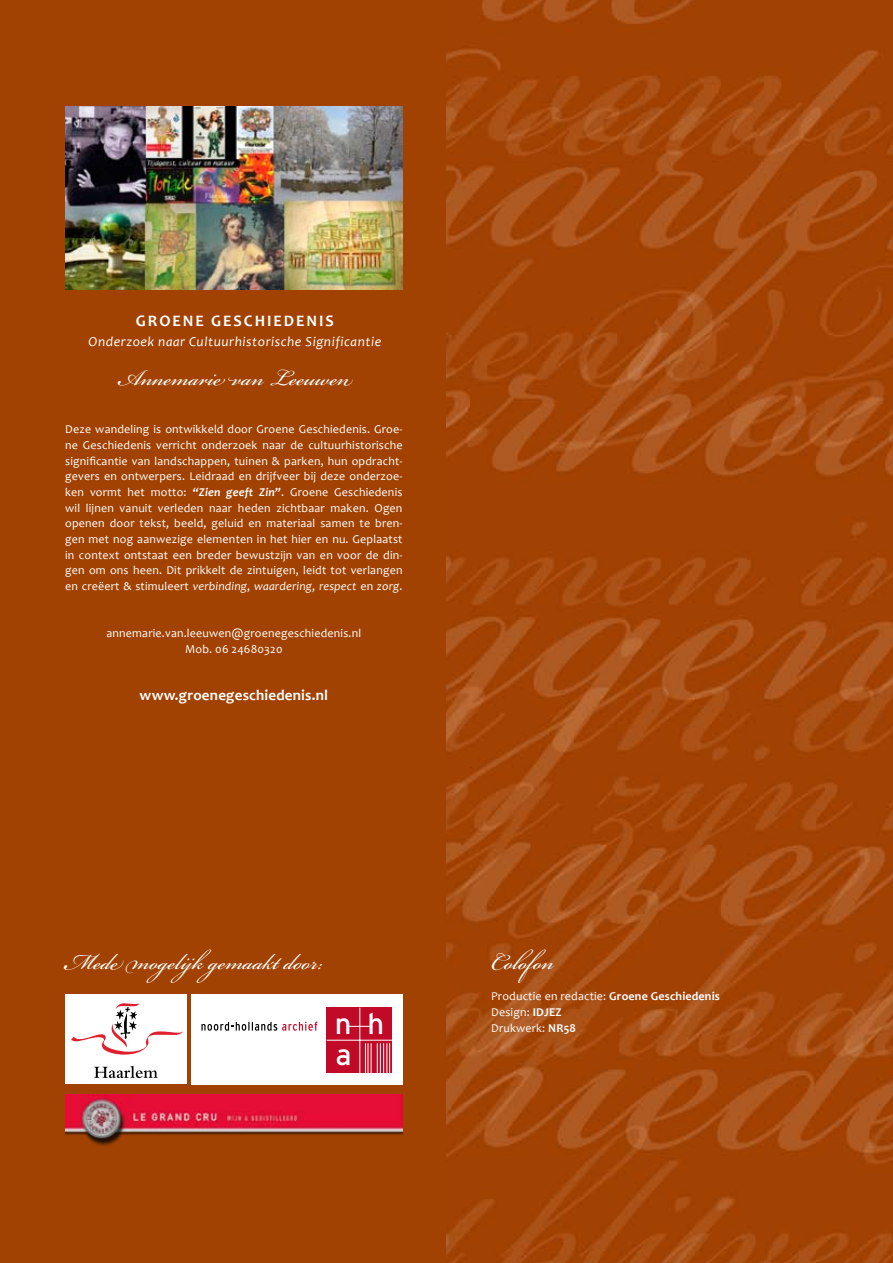
<style>
.page{position:relative;width:893px;height:1263px;background:#fff}
.page>*{position:absolute;margin:0;border:0;box-sizing:border-box;transform-origin:0 0}
.t1{font:34.35px "Bickham Script Pro";color:#fff}
.t2{font:29.4px/30.8px "Interstate";color:#fff}
.t3{font:700 16.05px "Candara";letter-spacing:.12em;color:#fff}
.t4{font:700 15px "Candara";letter-spacing:.015em;color:#fff}
.t5{font:italic 13.8px "Candara";letter-spacing:.04em;color:#fff}
.t6{font:12px/15.6px "Candara";letter-spacing:.015em;color:#fff;text-align:justify}
.s1{font-weight:700;font-style:italic}
.s2{font-style:italic}
.s3{font-weight:700}
</style>
<div class="page">
<div style="left:0;top:0;width:446px;height:1263px;background:#a14202"></div>
<img style="left:446px;top:0;width:447px;height:1263px">
<div style="left:65px;top:994px;width:122px;height:90px;background:#fff"></div>
<img style="left:65px;top:106px;width:338px;height:183px">
<img style="left:65px;top:1095px;width:338px;height:51px">
<div style="left:191px;top:994px;width:212px;height:90px;background:#fff"></div>
<div style="left:327px;top:1008px;width:65px;height:65px;background:#c10a27"></div>
<hr style="left:327px;top:1040px;width:65px;height:1px;background:#fff">
<svg style="left:349px;top:1026px;width:21px;height:1px"></svg>
<hr style="left:359px;top:1008px;width:1px;height:66px;background:#fff">
<hr style="left:365px;top:1043px;width:1px;height:30px;background:#fff">
<hr style="left:368px;top:1043px;width:1px;height:30px;background:#fff">
<hr style="left:371px;top:1043px;width:1px;height:30px;background:#fff">
<hr style="left:377px;top:1043px;width:1px;height:30px;background:#fff">
<hr style="left:380px;top:1043px;width:1px;height:30px;background:#fff">
<hr style="left:383px;top:1043px;width:1px;height:30px;background:#fff">
<hr style="left:386px;top:1043px;width:1px;height:30px;background:#fff">
<hr style="left:389px;top:1043px;width:1px;height:30px;background:#fff">
<svg style="left:201px;top:1021px;width:117px;height:10px"></svg>
<svg style="left:71px;top:1003px;width:112px;height:51px"></svg>
<svg style="left:94px;top:1066px;width:64px;height:12px"></svg>
<h3 class="t3" style="left:136px;top:311px;width:200px">GROENE GESCHIEDENIS</h3>
<p class="t5" style="left:89px;top:333px;width:294px">Onderzoek naar Cultuurhistorische Significantie</p>
<h1 class="t1" style="left:117px;top:353px;width:233px">Annemarie van Leeuwen</h1>
<p class="t6" style="left:65px;top:422px;width:339px">Deze wandeling is ontwikkeld door Groene Geschiedenis. Groe&shy;ne Geschiedenis verricht onderzoek naar de cultuurhistorische significantie van landschappen, tuinen &amp; parken, hun opdracht&shy;gevers en ontwerpers. Leidraad en drijfveer bij deze onderzoe&shy;ken vormt het motto: <span class="s1">“Zien geeft Zin”</span>. Groene Geschiedenis wil lijnen vanuit verleden naar heden zichtbaar maken. Ogen openen door tekst, beeld, geluid en materiaal samen te bren&shy;gen met nog aanwezige elementen in het hier en nu. Geplaatst in context ontstaat een breder bewustzijn van en voor de din&shy;gen om ons heen. Dit prikkelt de zintuigen, leidt tot verlangen en creëert &amp; stimuleert <span class="s2">verbinding</span>, <span class="s2">waardering</span>, <span class="s2">respect</span> en <span class="s2">zorg</span>.</p>
<p class="t6" style="left:106px;top:625px;width:256px;text-align:center">annemarie.van.leeuwen@groenegeschiedenis.nl<br>Mob. 06 24680320</p>
<p class="t4" style="left:140px;top:686px;width:190px">www.groenegeschiedenis.nl</p>
<h1 class="t1" style="left:65px;top:937px;width:260px">Mede mogelijk gemaaktdoor:</h1>
<h2 class="t2" style="left:335px;top:1008px;width:18px">n a</h2>
<h2 class="t2" style="left:367px;top:1008px;width:18px">h</h2>
<h1 class="t1" style="left:491px;top:937px;width:66px">Colofon</h1>
<p class="t6" style="left:491px;top:989px;width:230px;text-align:left">Productie en redactie: <span class="s3">Groene Geschiedenis<br></span>Design: <span class="s3">IDJEZ<br></span>Drukwerk: <span class="s3">NR58</span></p>
</div>
